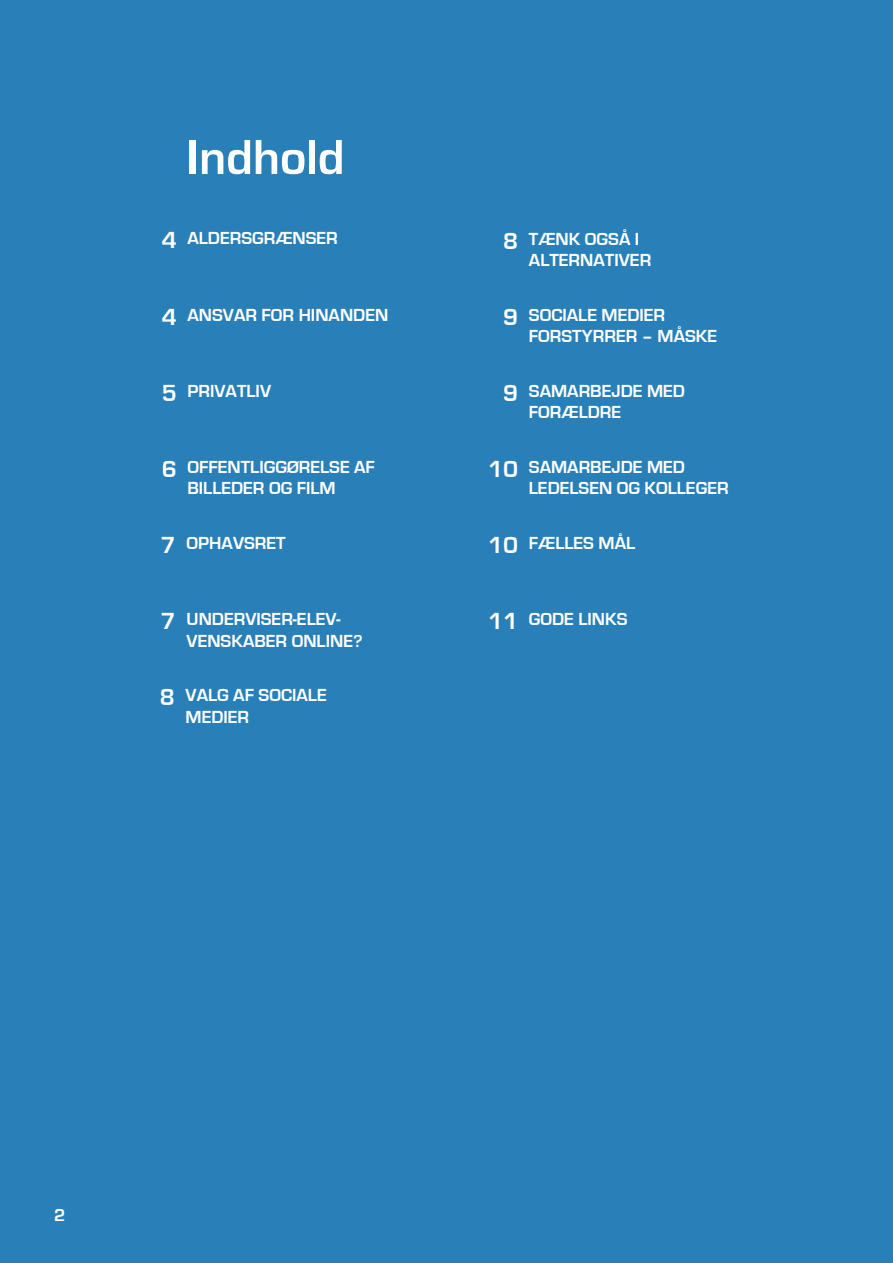
<style>
.page{position:relative;width:893px;height:1263px;background:#2980b9}
.page>*{position:absolute;margin:0;border:0;box-sizing:border-box;transform-origin:0 0}
.t1{font:700 51px "Eurostile";color:#fff}
.t2{font:700 24px "Eurostile";color:#fff}
.t3{font:700 18px/21.6px "Eurostile";color:#fff}
</style>
<div class="page">
<p class="t1" style="left:187px;top:129px;width:159px">Indhold</p>
<p class="t2" style="left:162px;top:227px;width:17px">4</p>
<p class="t3" style="left:187px;top:228px;width:152px">ALDERSGRÆNSER</p>
<p class="t2" style="left:503px;top:228px;width:17px">8</p>
<p class="t3" style="left:529px;top:228px;width:112px">TÆNK OGSÅ I</p>
<p class="t3" style="left:529px;top:250px;width:124px">ALTERNATIVER</p>
<p class="t2" style="left:162px;top:304px;width:17px">4</p>
<p class="t3" style="left:187px;top:304px;width:202px">ANSVAR FOR HINANDEN</p>
<p class="t2" style="left:503px;top:304px;width:17px">9</p>
<p class="t3" style="left:529px;top:304px;width:138px">SOCIALE MEDIER</p>
<p class="t3" style="left:529px;top:326px;width:190px">FORSTYRRER – MÅSKE</p>
<p class="t2" style="left:162px;top:380px;width:17px">5</p>
<p class="t3" style="left:187px;top:380px;width:85px">PRIVATLIV</p>
<p class="t2" style="left:503px;top:380px;width:17px">9</p>
<p class="t3" style="left:529px;top:380px;width:158px">SAMARBEJDE MED</p>
<p class="t3" style="left:529px;top:402px;width:94px">FORÆLDRE</p>
<p class="t2" style="left:162px;top:456px;width:17px">6</p>
<p class="t3" style="left:187px;top:456px;width:189px">OFFENTLIGGØRELSE AF<br>BILLEDER OG FILM</p>
<p class="t2" style="left:161px;top:532px;width:17px">7</p>
<p class="t3" style="left:187px;top:532px;width:101px">OPHAVSRET</p>
<p class="t2" style="left:488px;top:456px;width:32px">10</p>
<p class="t2" style="left:488px;top:532px;width:32px">10</p>
<p class="t3" style="left:529px;top:456px;width:158px">SAMARBEJDE MED</p>
<p class="t3" style="left:529px;top:478px;width:201px">LEDELSEN OG KOLLEGER</p>
<p class="t3" style="left:529px;top:533px;width:108px">FÆLLES MÅL</p>
<p class="t2" style="left:161px;top:608px;width:17px">7</p>
<p class="t3" style="left:187px;top:609px;width:155px">UNDERVISER-ELEV-</p>
<p class="t3" style="left:187px;top:630px;width:177px">VENSKABER ONLINE?</p>
<p class="t2" style="left:488px;top:608px;width:32px">11</p>
<p class="t3" style="left:529px;top:608px;width:100px">GODE LINKS</p>
<p class="t2" style="left:160px;top:684px;width:17px">8</p>
<p class="t3" style="left:186px;top:684px;width:143px">VALG AF SOCIALE<br>MEDIER</p>
<p class="t3" style="left:54px;top:1204px;width:13px">2</p>
</div>
